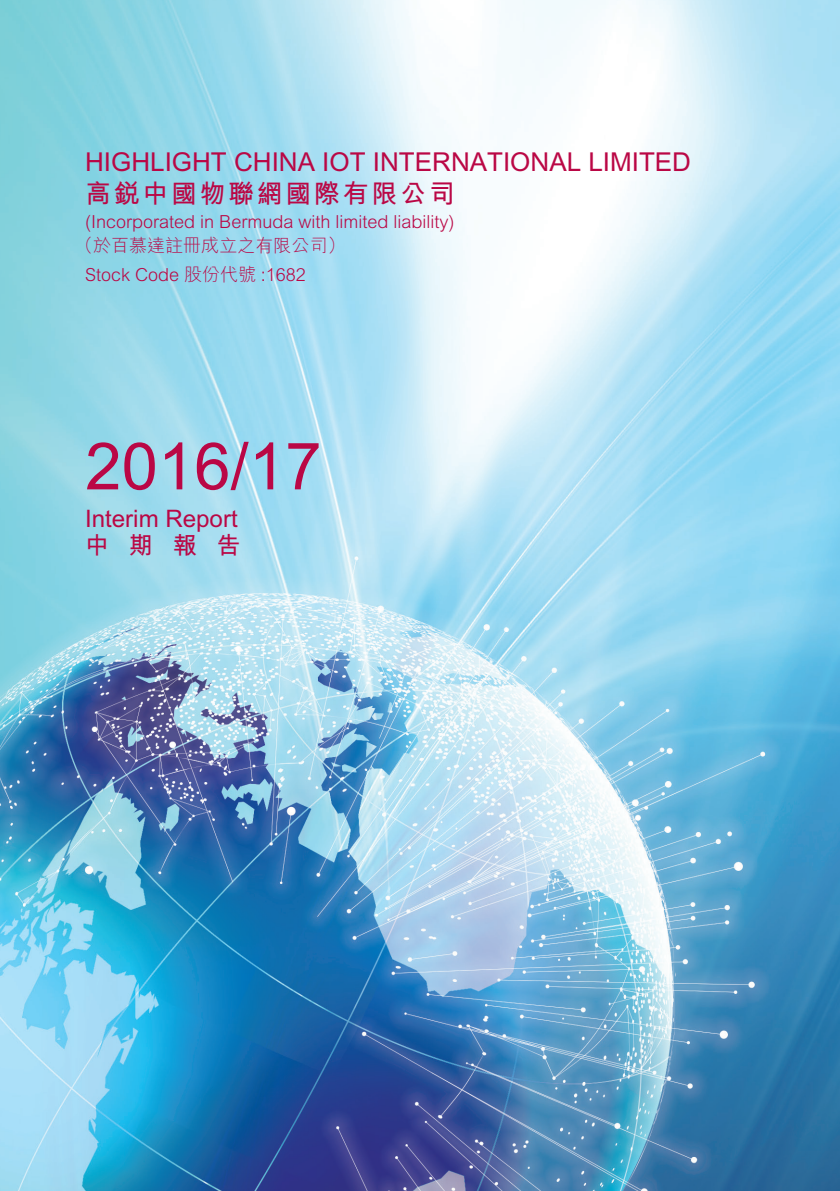
<style>
.page{position:relative;width:840px;height:1191px;background:#fff}
.page>*{position:absolute;margin:0;border:0;box-sizing:border-box;transform-origin:0 0}
.t1{font:700 65.4px "M Hei HK";color:#ba0745}
.t2{font:700 26px/32px "M Hei HK";color:#ba0745}
.t3{font:700 24px/26.8px "M Hei HK";color:#ba0745}
.t4{font:300 18px "M Hei HK";color:#ba0745}
</style>
<div class="page">
<img style="left:0;top:0;width:839px;height:1191px">
<h2 class="t2" style="left:85px;top:143px;width:607px">HIGHLIGHT CHINA IOT INTERNATIONAL LIMITED高銳中國物聯網國際有限公司</h2>
<p class="t4" style="left:85px;top:208px;width:371px">(Incorporated in Bermuda with limited liability)</p>
<p class="t4" style="left:85px;top:262px;width:222px">Stock Code 股份代號 :1682</p>
<p class="t4" style="left:75px;top:233px;width:271px">（於百慕達註冊成立之有限公司）</p>
<h1 class="t1" style="left:85px;top:418px;width:238px">2016/17</h1>
<h3 class="t3" style="left:85px;top:503px;width:157px">Interim Report中期報告</h3>
</div>
